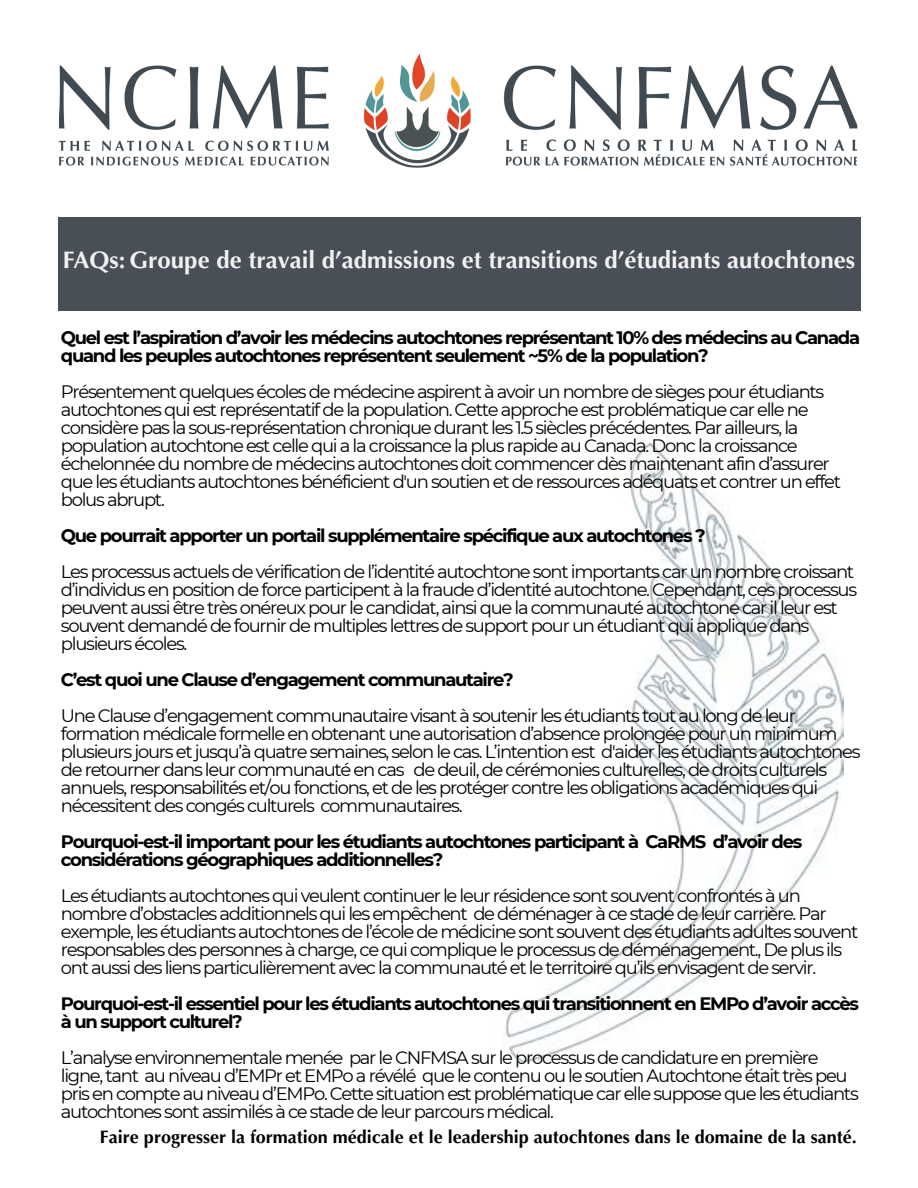
<style>
.page{position:relative;width:918px;height:1188px;background:#fff}
.page>*{position:absolute;margin:0;border:0;box-sizing:border-box;transform-origin:0 0}
.t1{font:700 24px "Optima LT Std";color:#f1f1f1}
.t2{font:18px/18px "Montserrat";letter-spacing:-.07em;color:#000}
.t3{font:700 18px/18px "Montserrat";letter-spacing:-.07em;color:#000}
.t4{font:700 18px "Optima LT Std";color:#000}
</style>
<div class="page">
<div style="left:58px;top:218px;width:802px;height:93px;background:#494f57"></div>
<img style="left:505px;top:444px;width:338px;height:617px">
<img style="left:59px;top:54px;width:799px;height:114px">
<h1 class="t1" style="left:63px;top:245px;width:794px">FAQs: Groupe de travail d’admissions et transitions d’étudiants autochtones</h1>
<p class="t3" style="left:61px;top:328px;width:801px">Quel est l’aspiration d’avoir les médecins autochtones représentant 10% des médecins au Canada quand les peuples autochtones représentent seulement ~5% de la population?</p>
<p class="t2" style="left:61px;top:382px;width:782px">Présentement quelques écoles de médecine aspirent à avoir un nombre de sièges pour étudiants autochtones qui est représentatif de la population. Cette approche est problématique car elle ne considère pas la sous-représentation chronique durant les 1.5 siècles précédentes. Par ailleurs, la population autochtone est celle qui a la croissance la plus rapide au Canada. Donc la croissance échelonnée du nombre de médecins autochtones doit commencer dès maintenant afin d’assurer que les étudiants autochtones bénéficient d'un soutien et de ressources adéquats et contrer un effet bolus abrupt.</p>
<p class="t3" style="left:61px;top:526px;width:646px">Que pourrait apporter un portail supplémentaire spécifique aux autochtones ?</p>
<p class="t2" style="left:61px;top:562px;width:798px">Les processus actuels de vérification de l’identité autochtone sont importants car un nombre croissant d’individus en position de force participent à la fraude d’identité autochtone. Cependant, ces processus peuvent aussi être très onéreux pour le candidat, ainsi que la communauté autochtone car il leur est souvent demandé de fournir de multiples lettres de support pour un étudiant qui applique dans plusieurs écoles.</p>
<p class="t3" style="left:61px;top:670px;width:454px">C’est quoi une Clause d’engagement communautaire?</p>
<p class="t2" style="left:61px;top:706px;width:801px">Une Clause d’engagement communautaire visant à soutenir les étudiants tout au long de leur formation médicale formelle en obtenant une autorisation d’absence prolongée pour un minimum plusieurs jours et jusqu’à quatre semaines, selon le cas. L’intention est d'aider les étudiants autochtones de retourner dans leur communauté en cas de deuil, de cérémonies culturelles, de droits culturels annuels, responsabilités et/ou fonctions, et de les protéger contre les obligations académiques qui nécessitent des congés culturels communautaires.</p>
<p class="t3" style="left:61px;top:832px;width:743px">Pourquoi-est-il important pour les étudiants autochtones participant à CaRMS d’avoir des considérations géographiques additionnelles?</p>
<p class="t2" style="left:61px;top:886px;width:799px">Les étudiants autochtones qui veulent continuer le leur résidence sont souvent confrontés à un nombre d’obstacles additionnels qui les empêchent de déménager à ce stade de leur carrière. Par exemple, les étudiants autochtones de l’école de médicine sont souvent des étudiants adultes souvent responsables des personnes à charge, ce qui complique le processus de déménagement., De plus ils ont aussi des liens particulièrement avec la communauté et le territoire qu’ils envisagent de servir.</p>
<p class="t3" style="left:61px;top:994px;width:800px">Pourquoi-est-il essentiel pour les étudiants autochtones qui transitionnent en EMPo d’avoir accès à un support culturel?</p>
<p class="t2" style="left:61px;top:1048px;width:799px">L’analyse environnementale menée par le CNFMSA sur le processus de candidature en première ligne, tant au niveau d’EMPr et EMPo a révélé que le contenu ou le soutien Autochtone était très peu pris en compte au niveau d’EMPo. Cette situation est problématique car elle suppose que les étudiants autochtones sont assimilés à ce stade de leur parcours médical.</p>
<p class="t4" style="left:100px;top:1127px;width:758px">Faire progresser la formation médicale et le leadership autochtones dans le domaine de la santé.</p>
</div>
